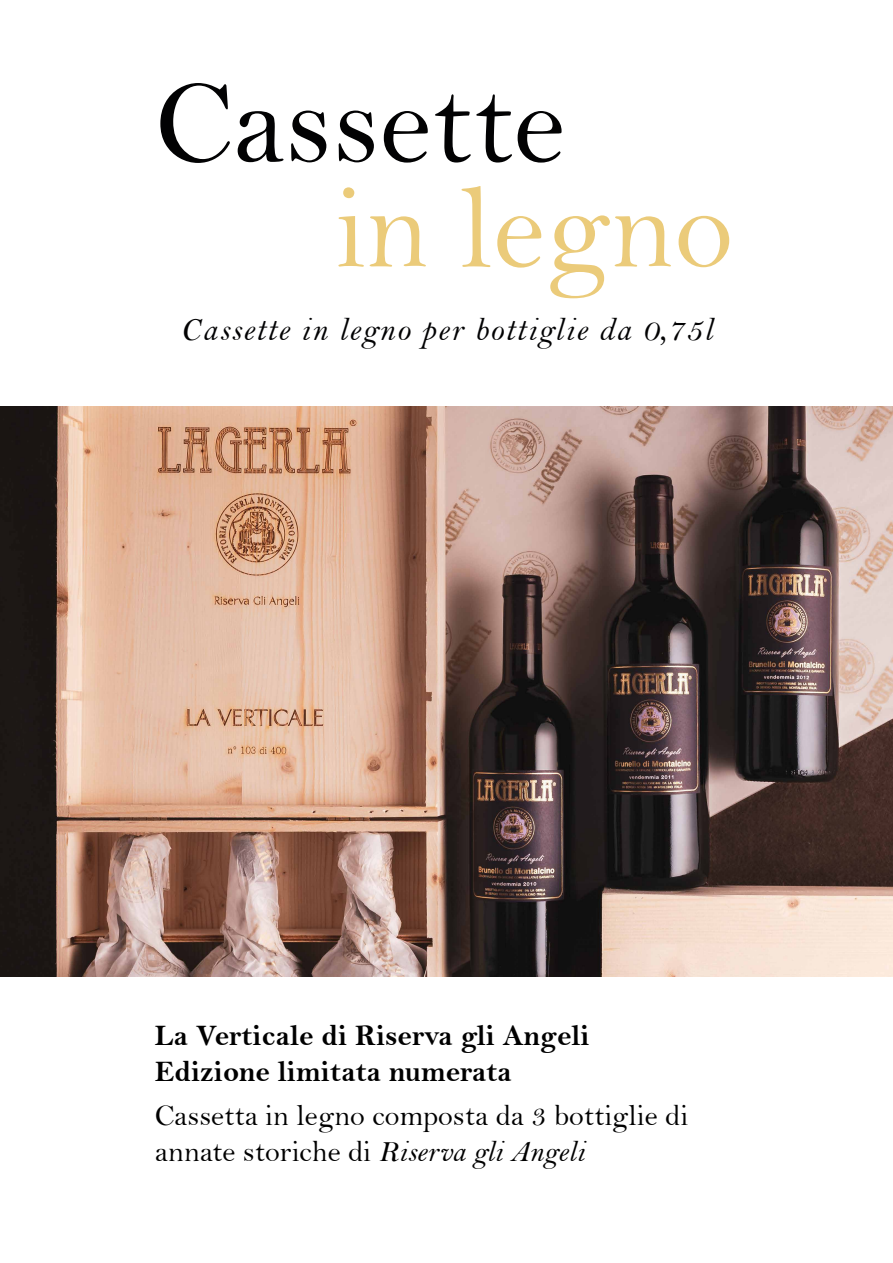
<style>
.page{position:relative;width:893px;height:1263px;background:#fff}
.page>*{position:absolute;margin:0;border:0;box-sizing:border-box;transform-origin:0 0}
.t1{font:120px "Bell";color:#020203}
.t2{font:120px "Bell";color:#ebcb7a}
.t3{font:33px "Bell MT Italic";letter-spacing:.05em;color:#020203}
.t4{font:30px/36px "Bell";color:#000}
.t5{font:30px/36px "Bell MT Bold";color:#000}
.s1{font-family:"Bell MT Italic"}
</style>
<div class="page">
<img style="left:0;top:407px;width:893px;height:570px">
<h1 class="t1" style="left:155px;top:52px;width:412px">Cassette</h1>
<h1 class="t2" style="left:335px;top:157px;width:400px">in legno</h1>
<p class="t3" style="left:181px;top:310px;width:533px">Cassette in legno per bottiglie da 0,75l</p>
<p class="t5" style="left:155px;top:1017px;width:436px">La Verticale di Riserva gli Angeli<br>Edizione limitata numerata</p>
<p class="t4" style="left:155px;top:1097px;width:535px">Cassetta in legno composta da 3 bottiglie di annate storiche di <span class="s1">Riserva gli Angeli</span></p>
</div>
